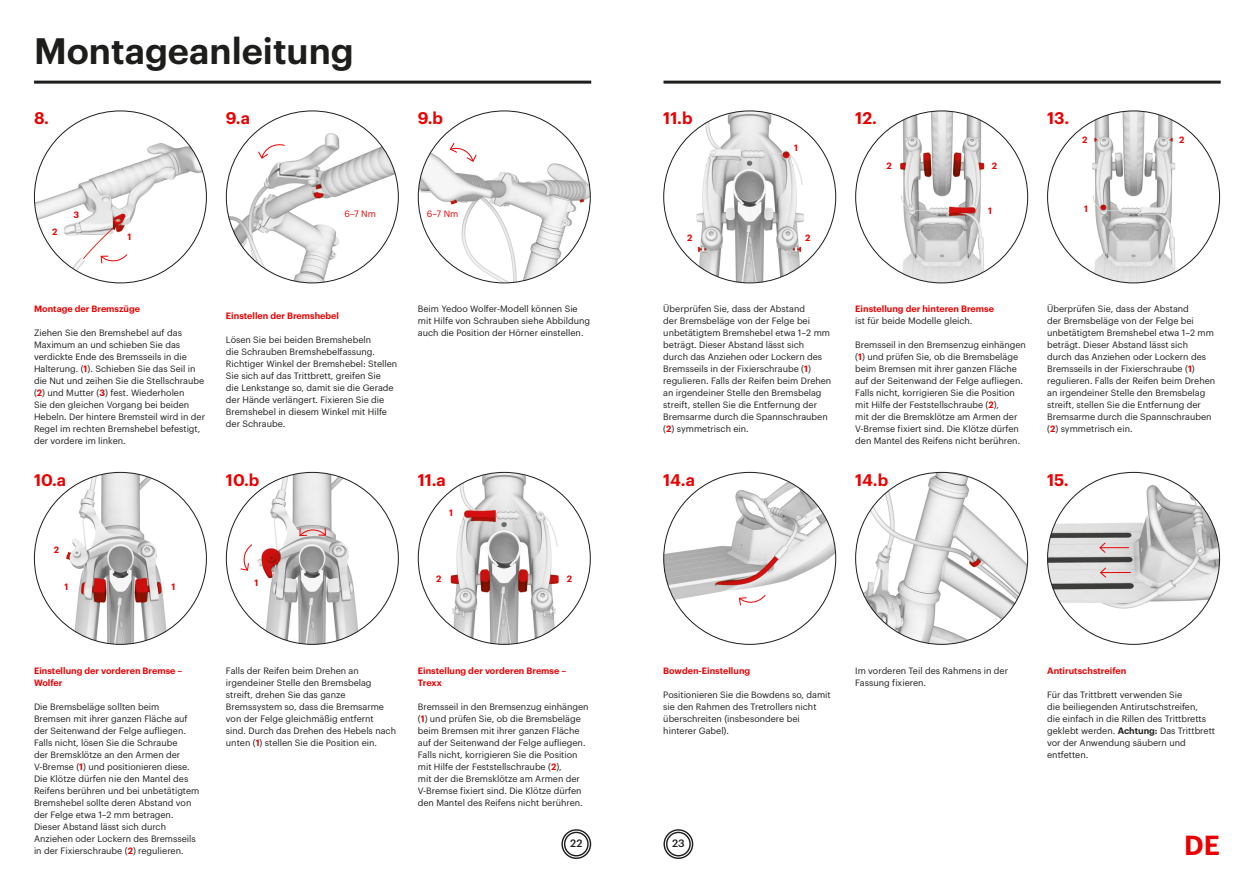
<style>
.page{position:relative;width:1259px;height:893px;background:#fff}
.page>*{position:absolute;margin:0;border:0;box-sizing:border-box;transform-origin:0 0}
.t1{font:600 36px "Graphik";color:#1d1d1b}
.t2{font:600 27px "Graphik";color:#e90000}
.t3{font:600 16.5px "Graphik";color:#e90000}
.t4{font:500 10.5px "Graphik";color:#1d1d1b}
.t5{font:9px/12px "Graphik";color:#1d1d1b}
.t6{font:600 9px/12px "Graphik";color:#e90000}
.t7{font:9px "Graphik";color:#e90000}
.s1{font-weight:600;color:#e90000}
.s2{font-weight:600}
</style>
<div class="page">
<svg style="left:663px;top:829px;width:30px;height:30px"></svg>
<svg style="left:561px;top:829px;width:30px;height:30px"></svg>
<img style="left:418px;top:111px;width:172px;height:172px;border-radius:86px">
<img style="left:226px;top:472px;width:172px;height:172px;border-radius:86px">
<img style="left:226px;top:111px;width:172px;height:172px;border-radius:86px">
<img style="left:418px;top:472px;width:172px;height:172px;border-radius:86px">
<img style="left:663px;top:472px;width:172px;height:172px;border-radius:86px">
<img style="left:855px;top:472px;width:172px;height:172px;border-radius:86px">
<img style="left:1047px;top:472px;width:172px;height:172px;border-radius:86px">
<img style="left:34px;top:111px;width:172px;height:172px;border-radius:86px">
<svg style="left:1099px;top:542px;width:30px;height:12px"></svg>
<hr style="left:1100px;top:572px;width:30px;height:1px;background:#e90000">
<svg style="left:1099px;top:567px;width:8px;height:11px"></svg>
<svg style="left:738px;top:594px;width:28px;height:12px"></svg>
<svg style="left:100px;top:253px;width:28px;height:11px"></svg>
<svg style="left:240px;top:544px;width:13px;height:27px"></svg>
<svg style="left:299px;top:527px;width:27px;height:10px"></svg>
<svg style="left:257px;top:143px;width:28px;height:16px"></svg>
<svg style="left:449px;top:142px;width:28px;height:20px"></svg>
<hr style="left:34px;top:81px;width:557px;height:3px;background:#1d1d1b">
<hr style="left:663px;top:81px;width:557px;height:3px;background:#1d1d1b">
<img style="left:855px;top:111px;width:172px;height:172px;border-radius:86px">
<img style="left:1047px;top:111px;width:172px;height:172px;border-radius:86px">
<img style="left:663px;top:111px;width:172px;height:171px">
<img style="left:34px;top:472px;width:172px;height:172px;border-radius:86px">
<h1 class="t1" style="left:34px;top:23px;width:321px">Montageanleitung</h1>
<h3 class="t3" style="left:34px;top:106px;width:17px">8.</h3>
<h3 class="t3" style="left:226px;top:106px;width:26px">9.a</h3>
<h3 class="t3" style="left:418px;top:106px;width:27px">9.b</h3>
<h3 class="t3" style="left:663px;top:106px;width:31px">11.b</h3>
<h3 class="t3" style="left:855px;top:106px;width:23px">12.</h3>
<h3 class="t3" style="left:1047px;top:106px;width:24px">13.</h3>
<p class="t6" style="left:794px;top:141px;width:5px">1</p>
<p class="t6" style="left:1082px;top:133px;width:7px">2</p>
<p class="t6" style="left:1179px;top:133px;width:7px">2</p>
<p class="t6" style="left:886px;top:159px;width:7px">2</p>
<p class="t6" style="left:992px;top:159px;width:7px">2</p>
<p class="t6" style="left:74px;top:208px;width:7px">3</p>
<p class="t7" style="left:344px;top:207px;width:33px">6–7 Nm</p>
<p class="t7" style="left:427px;top:207px;width:33px">6–7 Nm</p>
<p class="t6" style="left:988px;top:204px;width:5px">1</p>
<p class="t6" style="left:1084px;top:202px;width:5px">1</p>
<p class="t6" style="left:52px;top:225px;width:7px">2</p>
<p class="t6" style="left:127px;top:229px;width:5px">1</p>
<p class="t6" style="left:687px;top:231px;width:7px">2</p>
<p class="t6" style="left:805px;top:231px;width:7px">2</p>
<p class="t6" style="left:34px;top:302px;width:108px">Montage der Bremszüge</p>
<p class="t5" style="left:34px;top:326px;width:172px">Ziehen Sie den Bremshebel auf das Maximum an und schieben Sie das verdickte Ende des Bremsseils in die Halterung. (<span class="s1">1</span>). Schieben Sie das Seil in die Nut und zeihen Sie die Stellschraube (<span class="s1">2</span>) und Mutter (<span class="s1">3</span>) fest. Wiederholen<br>Sie den gleichen Vorgang bei beiden Hebeln. Der hintere Bremsteil wird in der Regel im rechten Bremshebel befestigt, der vordere im linken.</p>
<p class="t6" style="left:226px;top:309px;width:115px">Einstellen der Bremshebel</p>
<p class="t5" style="left:226px;top:333px;width:173px">Lösen Sie bei beiden Bremshebeln<br>die Schrauben Bremshebelfassung.<br>Richtiger Winkel der Bremshebel: Stellen Sie sich auf das Trittbrett, greifen Sie<br>die Lenkstange so, damit sie die Gerade der Hände verlängert. Fixieren Sie die Bremshebel in diesem Winkel mit Hilfe der Schraube.</p>
<p class="t5" style="left:418px;top:302px;width:174px">Beim Yedoo Wolfer-Modell können Sie mit Hilfe von Schrauben siehe Abbildung auch die Position der Hörner einstellen.</p>
<p class="t5" style="left:663px;top:302px;width:169px">Überprüfen Sie, dass der Abstand<br>der Bremsbeläge von der Felge bei unbetätigtem Bremshebel etwa 1–2 mm beträgt. Dieser Abstand lässt sich<br>durch das Anziehen oder Lockern des Bremsseils in der Fixierschraube (<span class="s1">1</span>) regulieren. Falls der Reifen beim Drehen an irgendeiner Stelle den Bremsbelag streift, stellen Sie die Entfernung der Bremsarme durch die Spannschrauben (<span class="s1">2</span>) symmetrisch ein.</p>
<p class="t6" style="left:855px;top:302px;width:140px">Einstellung der hinteren Bremse</p>
<p class="t5" style="left:855px;top:314px;width:119px">ist für beide Modelle gleich.</p>
<p class="t5" style="left:855px;top:338px;width:172px">Bremsseil in den Bremsenzug einhängen (<span class="s1">1</span>) und prüfen Sie, ob die Bremsbeläge beim Bremsen mit ihrer ganzen Fläche auf der Seitenwand der Felge aufliegen.<br>Falls nicht, korrigieren Sie die Position mit Hilfe der Feststellschraube (<span class="s1">2</span>),<br>mit der die Bremsklötze am Armen der V-Bremse fixiert sind. Die Klötze dürfen den Mantel des Reifens nicht berühren.</p>
<p class="t5" style="left:1047px;top:302px;width:169px">Überprüfen Sie, dass der Abstand<br>der Bremsbeläge von der Felge bei unbetätigtem Bremshebel etwa 1–2 mm beträgt. Dieser Abstand lässt sich<br>durch das Anziehen oder Lockern des Bremsseils in der Fixierschraube (<span class="s1">1</span>) regulieren. Falls der Reifen beim Drehen an irgendeiner Stelle den Bremsbelag streift, stellen Sie die Entfernung der Bremsarme durch die Spannschrauben (<span class="s1">2</span>) symmetrisch ein.</p>
<h3 class="t3" style="left:34px;top:467px;width:34px">10.a</h3>
<p class="t6" style="left:54px;top:543px;width:7px">2</p>
<p class="t6" style="left:65px;top:580px;width:5px">1</p>
<p class="t6" style="left:171px;top:580px;width:5px">1</p>
<h3 class="t3" style="left:226px;top:467px;width:35px">10.b</h3>
<p class="t6" style="left:254px;top:576px;width:5px">1</p>
<h3 class="t3" style="left:418px;top:467px;width:30px">11.a</h3>
<h3 class="t3" style="left:663px;top:467px;width:33px">14.a</h3>
<h3 class="t3" style="left:855px;top:467px;width:34px">14.b</h3>
<p class="t6" style="left:449px;top:506px;width:5px">1</p>
<p class="t6" style="left:436px;top:572px;width:7px">2</p>
<p class="t6" style="left:567px;top:572px;width:7px">2</p>
<h3 class="t3" style="left:1047px;top:467px;width:23px">15.</h3>
<p class="t6" style="left:34px;top:664px;width:150px">Einstellung der vorderen Bremse –<br>Wolfer</p>
<p class="t5" style="left:34px;top:700px;width:167px">Die Bremsbeläge sollten beim<br>Bremsen mit ihrer ganzen Fläche auf der Seitenwand der Felge aufliegen.<br>Falls nicht, lösen Sie die Schraube<br>der Bremsklötze an den Armen der V-Bremse (<span class="s1">1</span>) und positionieren diese.<br>Die Klötze dürfen nie den Mantel des Reifens berühren und bei unbetätigtem Bremshebel sollte deren Abstand von der Felge etwa 1–2 mm betragen.<br>Dieser Abstand lässt sich durch Anziehen oder Lockern des Bremsseils in der Fixierschraube (<span class="s1">2</span>) regulieren.</p>
<p class="t5" style="left:226px;top:664px;width:172px">Falls der Reifen beim Drehen an irgendeiner Stelle den Bremsbelag streift, drehen Sie das ganze Bremssystem so, dass die Bremsarme von der Felge gleichmäßig entfernt sind. Durch das Drehen des Hebels nach unten (<span class="s1">1</span>) stellen Sie die Position ein.</p>
<p class="t6" style="left:418px;top:664px;width:150px">Einstellung der vorderen Bremse –<br>Trexx</p>
<p class="t5" style="left:418px;top:700px;width:172px">Bremsseil in den Bremsenzug einhängen (<span class="s1">1</span>) und prüfen Sie, ob die Bremsbeläge beim Bremsen mit ihrer ganzen Fläche auf der Seitenwand der Felge aufliegen.<br>Falls nicht, korrigieren Sie die Position mit Hilfe der Feststellschraube (<span class="s1">2</span>),<br>mit der die Bremsklötze am Armen der V-Bremse fixiert sind. Die Klötze dürfen den Mantel des Reifens nicht berühren.</p>
<p class="t6" style="left:663px;top:664px;width:88px">Bowden-Einstellung</p>
<p class="t5" style="left:663px;top:688px;width:169px">Positionieren Sie die Bowdens so, damit sie den Rahmen des Tretrollers nicht überschreiten (insbesondere bei hinterer Gabel).</p>
<p class="t5" style="left:855px;top:664px;width:154px">Im vorderen Teil des Rahmens in der<br>Fassung fixieren.</p>
<p class="t6" style="left:1047px;top:664px;width:81px">Antirutschstreifen</p>
<p class="t5" style="left:1047px;top:688px;width:169px">Für das Trittbrett verwenden Sie<br>die beiliegenden Antirutschstreifen,<br>die einfach in die Rillen des Trittbretts geklebt werden. <span class="s2">Achtung:</span> Das Trittbrett vor der Anwendung säubern und entfetten.</p>
<p class="t4" style="left:570px;top:835px;width:14px">22</p>
<p class="t4" style="left:672px;top:835px;width:14px">23</p>
<h2 class="t2" style="left:1184px;top:824px;width:37px">DE</h2>
</div>
